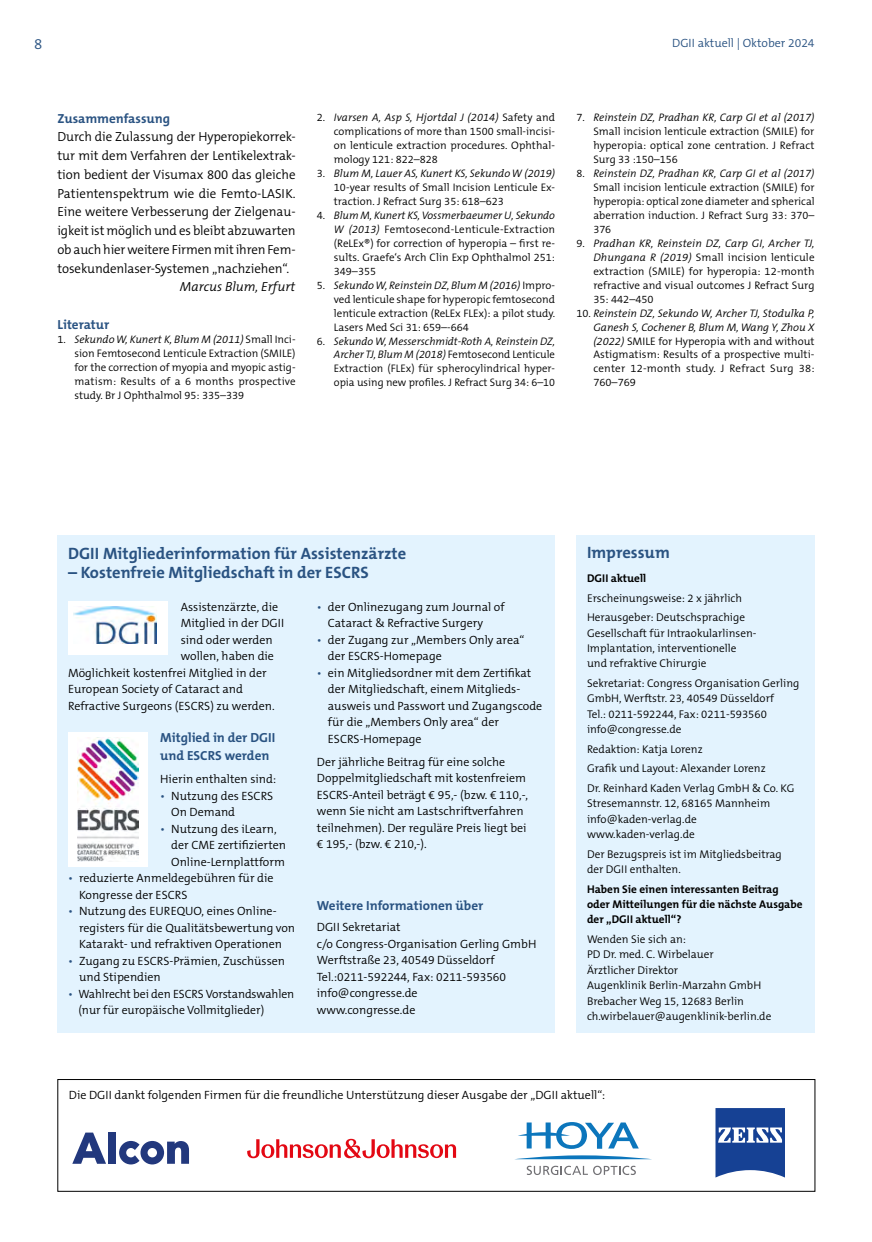
<style>
.page{position:relative;width:872px;height:1242px;background:#fff}
.page>*{position:absolute;margin:0;border:0;box-sizing:border-box;transform-origin:0 0}
.t1{font:700 16.5px "The Mix B W7";color:#2a5382}
.t2{font:300 15px "The Mix B W4";color:#2a5382}
.t3{font:300 13.2px/18.8px "The Mix B W4";letter-spacing:-.005em;color:#000;text-align:justify}
.t4{font:700 13.2px/18.8px "The Mix B W7";color:#2a5382}
.t5{font:italic 300 13.2px "The Mix B W4";color:#000}
.t6{font:300 12px/16.5px "The Mix B W4";color:#000}
.t7{font:300 12px "The Mix B W4";color:#2a5382}
.t8{font:300 11.25px/15.3px "The Mix B W4";color:#000}
.t9{font:700 11.25px/15.3px "The Mix B W7";color:#000}
.t10{font:300 10.95px/14px "The Mix B W4";letter-spacing:.005em;color:#000;text-align:justify}
.s1{font-style:italic}
.s2{color:#2a5382}
</style>
<div class="page">
<div style="left:57px;top:1079px;width:758px;height:112px;border:1px solid #000"></div>
<svg style="left:527px;top:1165px;width:109px;height:10px"></svg>
<svg style="left:516px;top:1122px;width:134px;height:37px"></svg>
<svg style="left:247px;top:1138px;width:209px;height:20px"></svg>
<svg style="left:119px;top:1141px;width:70px;height:23px"></svg>
<svg style="left:72px;top:1132px;width:34px;height:31px"></svg>
<div style="left:108px;top:1132px;width:8px;height:31px;background:#22387d"></div>
<svg style="left:715px;top:1108px;width:70px;height:69px;background:#4265a8"></svg>
<div style="left:576px;top:535px;width:238px;height:497px;background:#e3f3fe"></div>
<div style="left:57px;top:535px;width:498px;height:497px;background:#e3f3fe"></div>
<div style="left:68px;top:601px;width:100px;height:54px;background:#fff"></div>
<img style="left:73px;top:607px;width:83px;height:36px">
<div style="left:68px;top:732px;width:79px;height:135px;background:#fff"></div>
<img style="left:77px;top:738px;width:61px;height:123px">
<h2 class="t2" style="left:34px;top:35px;width:10px">8</h2>
<p class="t7" style="left:672px;top:35px;width:144px">DGII aktuell | Oktober 2024</p>
<p class="t4" style="left:57px;top:109px;width:114px">Zusammenfassung</p>
<p class="t3" style="left:57px;top:128px;width:240px">Durch die Zulassung der Hyperopiekorrek&shy;tur mit dem Verfahren der Lentikelextrak&shy;tion bedient der Visumax 800 das gleiche Patientenspektrum wie die Femto-LASIK.<br>Eine weitere Verbesserung der Zielgenau&shy;igkeit ist möglich und es bleibt abzuwarten ob auch hier weitere Firmen mit ihren Fem&shy;tosekundenlaser-Systemen „nachziehen“.</p>
<p class="t5" style="left:180px;top:279px;width:117px">Marcus Blum, Erfurt</p>
<p class="t4" style="left:57px;top:315px;width:53px">Literatur</p>
<p class="t10" style="left:74px;top:332px;width:223px;text-indent:-17px">1. <span class="s1">Sekundo W, Kunert K, Blum M (2011)</span> Small Inci&shy;sion Femtosecond Lenticule Extraction (SMILE) for the correction of myopia and myopic astig&shy;matism: Results of a 6 months prospective study. Br J Ophthalmol 95: 335–339</p>
<p class="t10" style="left:334px;top:111px;width:223px;text-indent:-17px">2. <span class="s1">Ivarsen A, Asp S, Hjortdal J (2014)</span> Safety and complications of more than 1500 small-incisi&shy;on lenticule extraction procedures. Ophthal&shy;mology 121: 822–828</p>
<p class="t10" style="left:334px;top:166px;width:223px;text-indent:-17px">3. <span class="s1">Blum M, Lauer AS, Kunert KS, Sekundo W (2019)<br></span>10-year results of Small Incision Lenticule Ex&shy;traction. J Refract Surg 35: 618–623</p>
<p class="t10" style="left:334px;top:208px;width:223px;text-indent:-17px">4. <span class="s1">Blum M, Kunert KS, Vossmerbaeumer U, Sekundo W (2013)</span> Femtosecond-Lenticule-Extraction (ReLEx®) for correction of hyperopia – first re&shy;sults. Graefe‘s Arch Clin Exp Ophthalmol 251:<br>349–355</p>
<p class="t10" style="left:334px;top:278px;width:223px;text-indent:-17px">5. <span class="s1">Sekundo W, Reinstein DZ, Blum M (2016)</span> Impro&shy;ved lenticule shape for hyperopic femtosecond lenticule extraction (ReLEx FLEx): a pilot study.<br>Lasers Med Sci 31: 659–-664</p>
<p class="t10" style="left:334px;top:334px;width:223px;text-indent:-17px">6. <span class="s1">Sekundo W, Messerschmidt-Roth A, Reinstein DZ, Archer TJ, Blum M (2018)</span> Femtosecond Lenticule Extraction (FLEx) für spherocylindrical hyper&shy;opia using new profiles. J Refract Surg 34: 6–10</p>
<p class="t10" style="left:593px;top:111px;width:223px;text-indent:-17px">7. <span class="s1">Reinstein DZ, Pradhan KR, Carp GI et al (2017)<br></span>Small incision lenticule extraction (SMILE) for hyperopia: optical zone centration. J Refract Surg 33 :150–156</p>
<p class="t10" style="left:593px;top:166px;width:223px;text-indent:-17px">8. <span class="s1">Reinstein DZ, Pradhan KR, Carp GI et al (2017)<br></span>Small incision lenticule extraction (SMILE) for hyperopia: optical zone diameter and spherical aberration induction. J Refract Surg 33: 370– 376</p>
<p class="t10" style="left:593px;top:236px;width:223px;text-indent:-17px">9. <span class="s1">Pradhan KR, Reinstein DZ, Carp GI, Archer TJ, Dhungana R (2019)</span> Small incision lenticule extraction (SMILE) for hyperopia: 12-month refractive and visual outcomes J Refract Surg 35: 442–450</p>
<p class="t10" style="left:593px;top:306px;width:223px;text-indent:-17px">10. <span class="s1">Reinstein DZ, Sekundo W, Archer TJ, Stodulka P, Ganesh S, Cochener B, Blum M, Wang Y, Zhou X (2022)</span> SMILE for Hyperopia with and without Astigmatism: Results of a prospective multi&shy;center 12-month study. J Refract Surg 38:<br>760–769</p>
<h1 class="t1" style="left:68px;top:542px;width:340px">DGII Mitgliederinformation für Assistenzärzte</h1>
<h1 class="t1" style="left:68px;top:562px;width:302px">– Kostenfreie Mitgliedschaft in der ESCRS</h1>
<p class="t6" style="left:181px;top:598px;width:99px">Assistenzärzte, die</p>
<p class="t6" style="left:181px;top:615px;width:105px">Mitglied in der DGII</p>
<p class="t6" style="left:181px;top:631px;width:93px">sind oder werden</p>
<p class="t6" style="left:181px;top:648px;width:95px">wollen, haben die</p>
<p class="t6" style="left:68px;top:664px;width:200px">Möglichkeit kostenfrei Mitglied in der</p>
<p class="t6" style="left:68px;top:681px;width:176px">European Society of Cataract and</p>
<p class="t6" style="left:68px;top:697px;width:207px">Refractive Surgeons (ESCRS) zu werden.</p>
<p class="t4" style="left:160px;top:728px;width:117px">Mitglied in der DGII und ESCRS werden</p>
<p class="t6" style="left:160px;top:771px;width:118px">Hierin enthalten sind:</p>
<p class="t6" style="left:171px;top:787px;width:103px;text-indent:-11px"><span class="s2">•</span> Nutzung des ESCRS<br>On Demand</p>
<p class="t6" style="left:171px;top:820px;width:116px;text-indent:-11px"><span class="s2">•</span> Nutzung des iLearn, der CME zertifizierten<br>Online-Lernplattform</p>
<p class="t6" style="left:79px;top:870px;width:196px;text-indent:-11px"><span class="s2">•</span> reduzierte Anmeldegebühren für die<br>Kongresse der ESCRS</p>
<p class="t6" style="left:79px;top:903px;width:218px;text-indent:-11px"><span class="s2">•</span> Nutzung des EUREQUO, eines Online&shy;registers für die Qualitätsbewertung von<br>Katarakt- und refraktiven Operationen</p>
<p class="t6" style="left:79px;top:952px;width:207px;text-indent:-11px"><span class="s2">•</span> Zugang zu ESCRS-Prämien, Zuschüssen und Stipendien</p>
<p class="t6" style="left:78px;top:985px;width:217px;text-indent:-10px"><span class="s2">•</span> Wahlrecht bei den ESCRS Vorstandswahlen (nur für europäische Vollmitglieder)</p>
<p class="t6" style="left:328px;top:598px;width:178px;text-indent:-11px"><span class="s2">•</span> der Onlinezugang zum Journal of<br>Cataract &amp; Refractive Surgery</p>
<p class="t6" style="left:328px;top:631px;width:198px;text-indent:-11px"><span class="s2">•</span> der Zugang zur „Members Only area“ der ESCRS-Homepage</p>
<p class="t6" style="left:328px;top:664px;width:216px;text-indent:-11px"><span class="s2">•</span> ein Mitgliedsordner mit dem Zertifikat der Mitgliedschaft, einem Mitglieds&shy;ausweis und Passwort und Zugangscode für die „Members Only area“ der ESCRS-Homepage</p>
<p class="t6" style="left:317px;top:753px;width:213px">Der jährliche Beitrag für eine solche Doppelmitgliedschaft mit kostenfreiem ESCRS-Anteil beträgt € 95,- (bzw. € 110,-, wenn Sie nicht am Lastschriftverfahren teilnehmen). Der reguläre Preis liegt bei € 195,- (bzw. € 210,-).</p>
<p class="t4" style="left:317px;top:896px;width:168px">Weitere Informationen über</p>
<p class="t6" style="left:317px;top:919px;width:221px">DGII Sekretariat<br>c/o Congress-Organisation Gerling GmbH<br>Werftstraße 23, 40549 Düsseldorf<br>Tel.:0211-592244, Fax: 0211-593560 info@congresse.de<br>www.congresse.de</p>
<h1 class="t1" style="left:587px;top:542px;width:84px">Impressum</h1>
<p class="t9" style="left:587px;top:570px;width:61px">DGII aktuell</p>
<p class="t8" style="left:587px;top:588px;width:159px;line-height:19.6px">Erscheinungsweise: 2 x jährlich<br>Herausgeber: Deutschsprachige</p>
<p class="t8" style="left:587px;top:625px;width:171px">Gesellschaft für Intraokularlinsen-<br>Implantation, interventionelle und refraktive Chirurgie</p>
<p class="t8" style="left:587px;top:675px;width:214px">Sekretariat: Congress Organisation Gerling GmbH, Werftstr. 23, 40549 Düsseldorf<br>Tel.: 0211-592244, Fax: 0211-593560 info@congresse.de</p>
<p class="t8" style="left:587px;top:739px;width:209px;line-height:19.6px">Redaktion: Katja Lorenz<br>Grafik und Layout: Alexander Lorenz<br>Dr. Reinhard Kaden Verlag GmbH &amp; Co. KG</p>
<p class="t8" style="left:587px;top:796px;width:185px">Stresemannstr. 12, 68165 Mannheim info@kaden-verlag.de www.kaden-verlag.de</p>
<p class="t8" style="left:587px;top:846px;width:196px">Der Bezugspreis ist im Mitgliedsbeitrag der DGII enthalten.</p>
<p class="t9" style="left:587px;top:881px;width:217px">Haben Sie einen interessanten Beitrag oder Mitteilungen für die nächste Ausgabe der „DGII aktuell“?</p>
<p class="t8" style="left:587px;top:931px;width:186px">Wenden Sie sich an:<br>PD Dr. med. C. Wirbelauer<br>Ärztlicher Direktor<br>Augenklinik Berlin-Marzahn GmbH<br>Brebacher Weg 15, 12683 Berlin ch.wirbelauer@augenklinik-berlin.de</p>
<p class="t6" style="left:69px;top:1087px;width:538px">Die DGII dankt folgenden Firmen für die freundliche Unterstützung dieser Ausgabe der „DGII aktuell“:</p>
</div>
